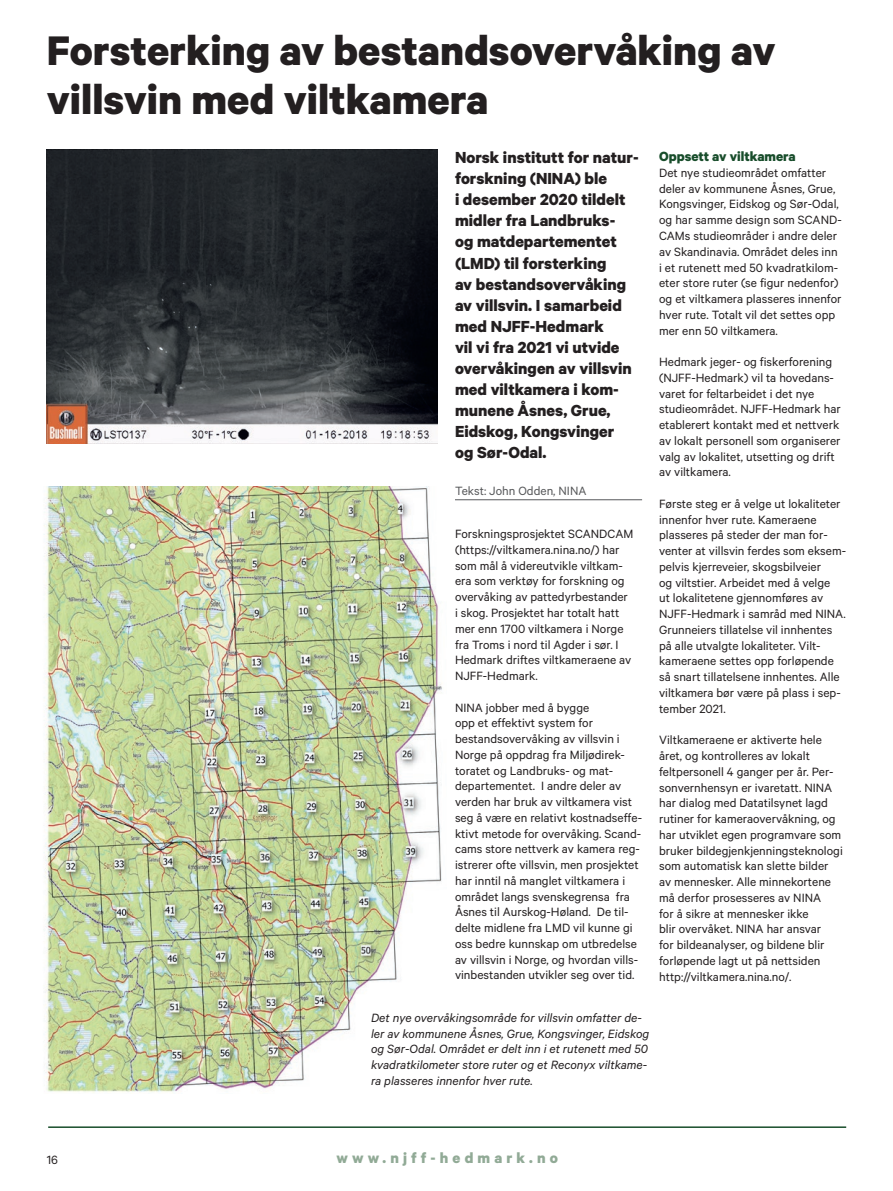
<style>
.page{position:relative;width:893px;height:1191px;background:#fff}
.page>*{position:absolute;margin:0;border:0;box-sizing:border-box;transform-origin:0 0}
.t1{font:700 46.5px/49.5px "Calibre";color:#231f20}
.t2{font:700 18px/21px "Calibre";color:#231f20}
.t3{font:700 16.5px "Calibre";letter-spacing:.25em;color:#91aa96}
.t4{font:700 15px "Calibre";color:#184d2b}
.t5{font:13.5px/15.8px "Calibre";color:#231f20}
.t6{font:italic 13.5px/15.8px "Calibre";color:#231f20}
.t7{font:13.5px "Calibre";color:#57585a}
</style>
<div class="page">
<img style="left:44px;top:486px;width:398px;height:607px">
<hr style="left:455px;top:499px;width:187px;height:1px;background:#57585a">
<img style="left:47px;top:150px;width:391px;height:293px">
<hr style="left:48px;top:1126px;width:798px;height:2px;background:#184d2b">
<h1 class="t1" style="left:47px;top:24px;width:730px">Forsterking av bestandsovervåking av villsvin med viltkamera</h1>
<p class="t4" style="left:659px;top:147px;width:138px">Oppsett av viltkamera</p>
<p class="t5" style="left:659px;top:164px;width:184px">Det nye studieområdet omfatter deler av kommunene Åsnes, Grue,<br>Kongsvinger, Eidskog og Sør-Odal, og har samme design som SCAND-<br>CAMs studieområder i andre deler av Skandinavia. Området deles inn i et rutenett med 50 kvadratkilom&shy;eter store ruter (se figur nedenfor) og et viltkamera plasseres innenfor hver rute. Totalt vil det settes opp mer enn 50 viltkamera.</p>
<p class="t5" style="left:659px;top:353px;width:183px">Hedmark jeger- og fiskerforening (NJFF-Hedmark) vil ta hovedans&shy;varet for feltarbeidet i det nye studieområdet. NJFF-Hedmark har etablerert kontakt med et nettverk av lokalt personell som organiserer valg av lokalitet, utsetting og drift av viltkamera.</p>
<p class="t5" style="left:659px;top:495px;width:188px">Første steg er å velge ut lokaliteter innenfor hver rute. Kameraene plasseres på steder der man for&shy;venter at villsvin ferdes som eksem&shy;pelvis kjerreveier, skogsbilveier<br>og viltstier. Arbeidet med å velge<br>ut lokalitetene gjennomføres av NJFF-Hedmark i samråd med NINA.<br>Grunneiers tillatelse vil innhentes på alle utvalgte lokaliteter. Vilt&shy;kameraene settes opp forløpende så snart tillatelsene innhentes. Alle viltkamera bør være på plass i sep&shy;tember 2021.</p>
<p class="t5" style="left:659px;top:731px;width:185px">Viltkameraene er aktiverte hele året, og kontrolleres av lokalt feltpersonell 4 ganger per år. Per&shy;sonvernhensyn er ivaretatt. NINA har dialog med Datatilsynet lagd rutiner for kameraovervåkning, og har utviklet egen programvare som bruker bildegjenkjenningsteknologi som automatisk kan slette bilder av mennesker. Alle minnekortene må derfor prosesseres av NINA<br>for å sikre at mennesker ikke<br>blir overvåket. NINA har ansvar<br>for bildeanalyser, og bildene blir forløpende lagt ut på nettsiden http://viltkamera.nina.no/.</p>
<p class="t6" style="left:371px;top:1009px;width:280px">Det nye overvåkingsområde for villsvin omfatter de&shy;ler av kommunene Åsnes, Grue, Kongsvinger, Eidskog og Sør-Odal. Området er delt inn i et rutenett med 50 kvadratkilometer store ruter og et Reconyx viltkame&shy;ra plasseres innenfor hver rute.</p>
<p class="t2" style="left:455px;top:147px;width:185px">Norsk institutt for natur&shy;forskning (NINA) ble<br>i desember 2020 tildelt midler fra Landbruks-<br>og matdepartementet (LMD) til forsterking<br>av bestandsovervåking av villsvin. I samarbeid med NJFF-Hedmark<br>vil vi fra 2021 vi utvide overvåkingen av villsvin med viltkamera i kom&shy;munene Åsnes, Grue,<br>Eidskog, Kongsvinger<br>og Sør-Odal.</p>
<p class="t7" style="left:455px;top:483px;width:133px">Tekst: John Odden, NINA</p>
<p class="t5" style="left:455px;top:525px;width:180px">Forskningsprosjektet SCANDCAM (https://viltkamera.nina.no/) har som mål å videreutvikle viltkam&shy;era som verktøy for forskning og overvåking av pattedyrbestander i skog. Prosjektet har totalt hatt mer enn 1700 viltkamera i Norge fra Troms i nord til Agder i sør. I<br>Hedmark driftes viltkameraene av<br>NJFF-Hedmark.</p>
<p class="t5" style="left:455px;top:699px;width:189px">NINA jobber med å bygge<br>opp et effektivt system for bestandsovervåking av villsvin i Norge på oppdrag fra Miljødirek&shy;toratet og Landbruks- og mat&shy;departementet. I andre deler av verden har bruk av viltkamera vist seg å være en relativt kostnadseffe&shy;ktivt metode for overvåking. Scand&shy;cams store nettverk av kamera reg&shy;istrerer ofte villsvin, men prosjektet har inntil nå manglet viltkamera i området langs svenskegrensa fra Åsnes til Aurskog-Høland. De til&shy;delte midlene fra LMD vil kunne gi oss bedre kunnskap om utbredelse av villsvin i Norge, og hvordan vills&shy;vinbestanden utvikler seg over tid.</p>
<p class="t5" style="left:47px;top:1151px;width:13px">16</p>
<p class="t3" style="left:336px;top:1148px;width:223px">www.njff-hedmark.no</p>
</div>
